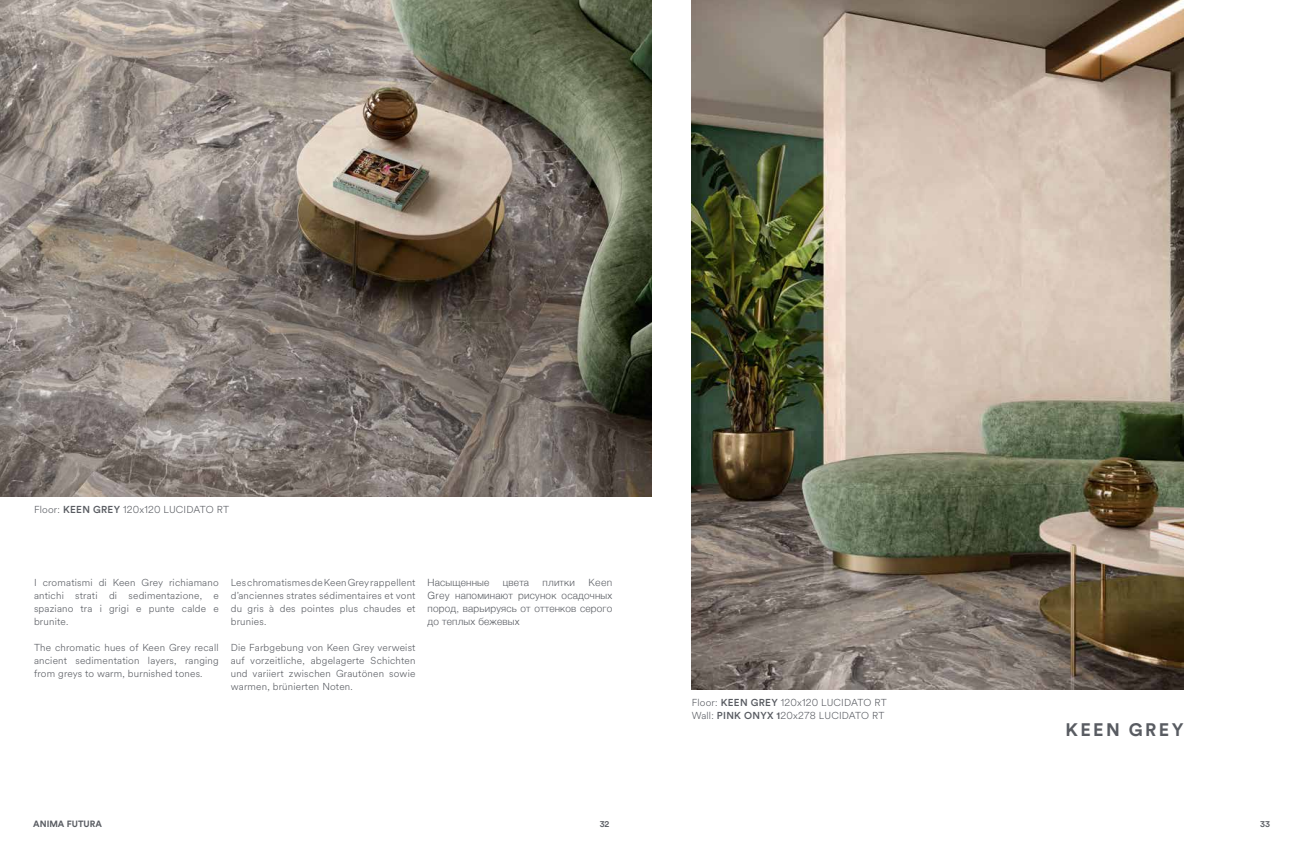
<style>
.page{position:relative;width:1304px;height:851px;background:#fff}
.page>*{position:absolute;margin:0;border:0;box-sizing:border-box;transform-origin:0 0}
.t1{font:700 18px "Circular Std";letter-spacing:.13em;color:#595c62}
.t2{font:300 10px/13px "Circular Spotify Text";letter-spacing:.02em;color:#595c62;text-align:justify}
.t3{font:300 10px/13px "Helvetica";letter-spacing:.02em;color:#595c62;text-align:justify}
.t4{font:700 9px "Circular Std";color:#595c62}
.t5{font:500 9px "Circular Std";color:#595c62}
.s1{font-family:"Circular Std";font-weight:500}
</style>
<div class="page">
<img style="left:0;top:0;width:652px;height:496px">
<img style="left:692px;top:0;width:492px;height:689px">
<p class="t2" style="left:34px;top:503px;width:197px">Floor: <span class="s1">KEEN GREY</span> 120x120 LUCIDATO RT</p>
<p class="t2" style="left:34px;top:576px;width:186px">I cromatismi di Keen Grey richiamano antichi strati di sedimentazione, e spaziano tra i grigi e punte calde e brunite.</p>
<p class="t2" style="left:34px;top:641px;width:186px">The chromatic hues of Keen Grey recall ancient sedimentation layers, ranging from greys to warm, burnished tones.</p>
<p class="t2" style="left:231px;top:576px;width:186px">Les chromatismes de Keen Grey rappellent d’anciennes strates sédimentaires et vont du gris à des pointes plus chaudes et brunies.</p>
<p class="t2" style="left:231px;top:641px;width:186px">Die Farbgebung von Keen Grey verweist auf vorzeitliche, abgelagerte Schichten und variiert zwischen Grautönen sowie warmen, brünierten Noten.</p>
<p class="t3" style="left:428px;top:575px;width:186px;text-indent:161px">Keen Grey напоминают рисунок осадочных пород, варьируясь от оттенков серого до теплых бежевых</p>
<p class="t3" style="left:428px;top:575px;width:63px">Насыщенные</p>
<p class="t3" style="left:503px;top:575px;width:28px">цвета</p>
<p class="t3" style="left:543px;top:575px;width:34px">плитки</p>
<p class="t2" style="left:692px;top:696px;width:197px">Floor: <span class="s1">KEEN GREY</span> 120x120 LUCIDATO RT<br>Wall: <span class="s1">PINK ONYX 1</span>20x278 LUCIDATO RT</p>
<h1 class="t1" style="left:1065px;top:718px;width:119px">KEEN GREY</h1>
<p class="t4" style="left:33px;top:818px;width:70px">ANIMA FUTURA</p>
<p class="t5" style="left:600px;top:818px;width:11px">32</p>
<p class="t5" style="left:1260px;top:818px;width:11px">33</p>
</div>
